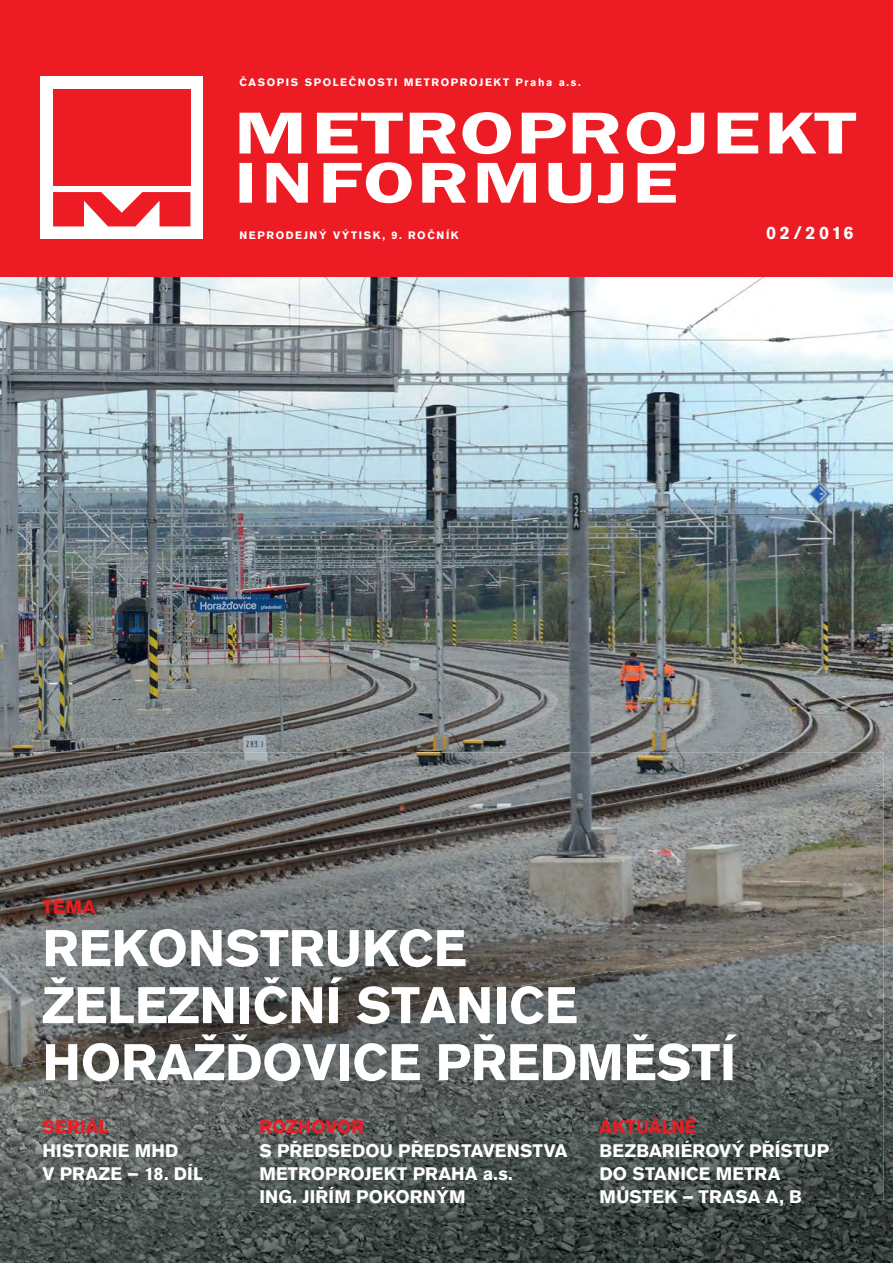
<style>
.page{position:relative;width:893px;height:1263px;background:#fff}
.page>*{position:absolute;margin:0;border:0;box-sizing:border-box;transform-origin:0 0}
.t1{font:700 51px/57px "Akzidenz Grotesk CE";color:#fff}
.t2{font:700 18px/23.4px "Akzidenz Grotesk CE";letter-spacing:.01em;color:#fff}
.t3{font:700 18px "Akzidenz Grotesk CE";letter-spacing:.005em;color:#ed1c24}
.t4{font:700 17.85px "Akzidenz Grotesk CE";letter-spacing:.175em;color:#fff}
.t5{font:700 10.8px "Akzidenz Grotesk CE";letter-spacing:.15em;color:#fff}
</style>
<div class="page">
<img style="left:0;top:276px;width:893px;height:651px">
<img style="left:842px;top:927px;width:51px;height:336px">
<img style="left:0;top:1200px;width:842px;height:63px">
<div style="left:0;top:0;width:893px;height:276px;background:#ed1c24"></div>
<svg style="left:239px;top:113px;width:62px;height:40px"></svg>
<svg style="left:317px;top:113px;width:86px;height:40px"></svg>
<svg style="left:410px;top:113px;width:46px;height:40px"></svg>
<svg style="left:462px;top:112px;width:49px;height:42px"></svg>
<svg style="left:522px;top:113px;width:44px;height:40px"></svg>
<svg style="left:573px;top:113px;width:46px;height:40px"></svg>
<svg style="left:627px;top:112px;width:77px;height:42px"></svg>
<svg style="left:718px;top:113px;width:40px;height:40px"></svg>
<svg style="left:770px;top:113px;width:86px;height:40px"></svg>
<svg style="left:239px;top:162px;width:437px;height:41px"></svg>
<div style="left:41px;top:76px;width:162px;height:163px;background:#fff"></div>
<svg style="left:53px;top:192px;width:137px;height:34px"></svg>
<div style="left:53px;top:89px;width:137px;height:96px;background:#ed1c24"></div>
<img style="left:0;top:752px;width:623px;height:264px">
<img style="left:623px;top:752px;width:260px;height:176px">
<img style="left:0;top:1016px;width:310px;height:2px">
<img style="left:571px;top:928px;width:312px;height:272px">
<img style="left:310px;top:973px;width:261px;height:227px">
<img style="left:0;top:1018px;width:311px;height:182px">
<p class="t5" style="left:239px;top:78px;width:343px">ČASOPIS SPOLEČNOSTI METROPROJEKT Praha a.s.</p>
<p class="t5" style="left:239px;top:231px;width:221px">NEPRODEJNÝ VÝTISK, 9. ROČNÍK</p>
<p class="t4" style="left:766px;top:226px;width:89px">02/2016</p>
<p class="t3" style="left:43px;top:900px;width:54px">TÉMA</p>
<h1 class="t1" style="left:43px;top:925px;width:695px">REKONSTRUKCE<br>ŽELEZNIČNÍ STANICE<br>HORAŽĎOVICE PŘEDMĚSTÍ</h1>
<p class="t3" style="left:43px;top:1120px;width:67px">SERIÁL</p>
<p class="t2" style="left:43px;top:1141px;width:162px">HISTORIE MHD<br>V PRAZE – 18. DÍL</p>
<p class="t3" style="left:600px;top:1120px;width:98px">AKTUÁLNĚ</p>
<p class="t2" style="left:600px;top:1141px;width:231px">BEZBARIÉROVÝ PŘÍSTUP<br>DO STANICE METRA<br>MŮSTEK – TRASA A, B</p>
<p class="t3" style="left:259px;top:1120px;width:106px">ROZHOVOR</p>
<p class="t2" style="left:259px;top:1141px;width:310px">S PŘEDSEDOU PŘEDSTAVENSTVA<br>METROPROJEKT PRAHA a.s.<br>ING. JIŘÍM POKORNÝM</p>
</div>
